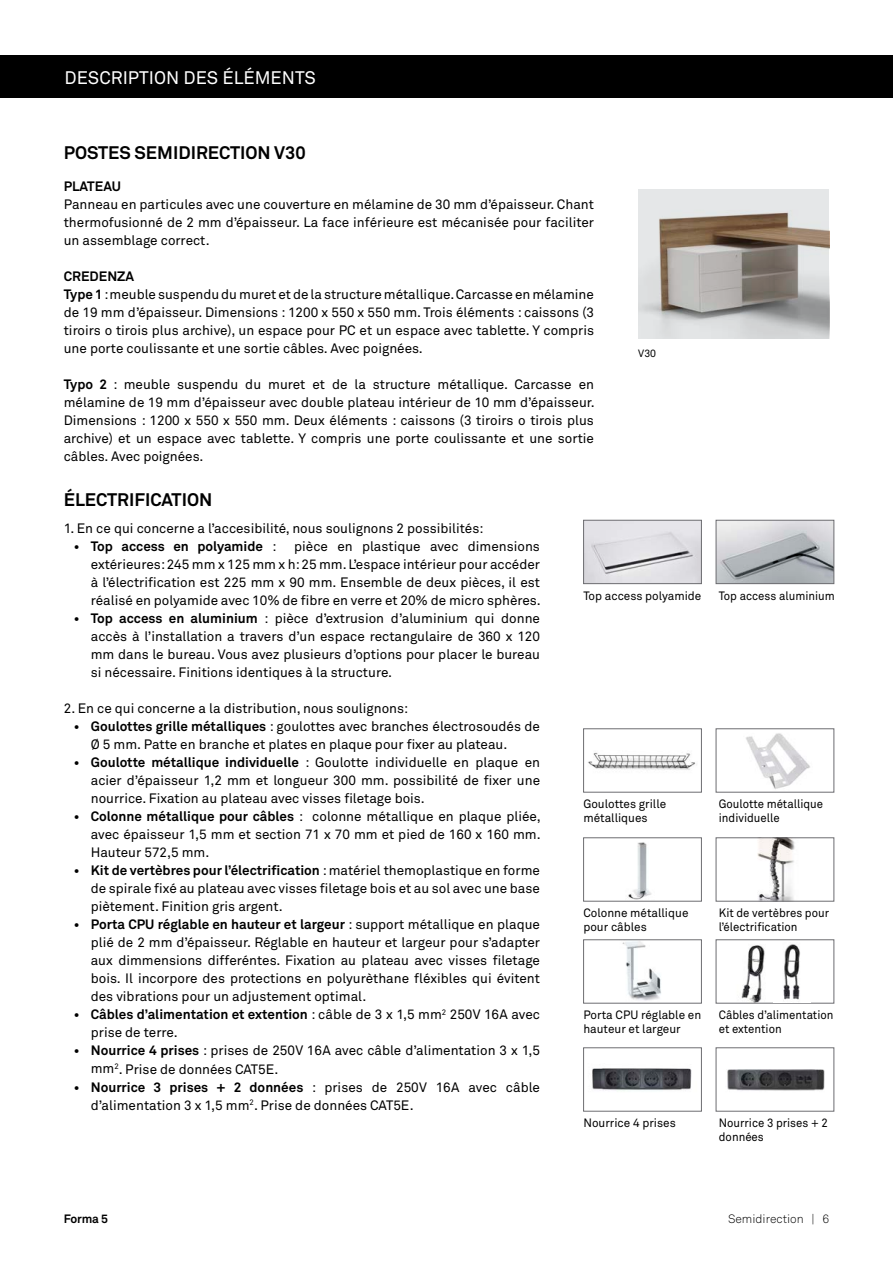
<style>
.page{position:relative;width:893px;height:1263px;background:#fff}
.page>*{position:absolute;margin:0;border:0;box-sizing:border-box;transform-origin:0 0}
.t1{font:700 18px "Akkurat";color:#000}
.t2{font:18px "Akkurat";color:#fff}
.t3{font:13.5px/18px "Akkurat";color:#000;text-align:justify}
.t4{font:700 13.5px "Akkurat";color:#000}
.t5{font:12px/13.5px "Akkurat";color:#000;scale:.95 1}
.t6{font:12px/13.5px "Akkurat";color:#000}
.t7{font:300 12px "Akkurat";color:#000}
.t8{font:700 12px "Akkurat";letter-spacing:-.02em;color:#000}
.t9{font:10.5px "Akkurat";color:#000}
.s1{font-weight:700}
.s2{font-weight:400}
</style>
<div class="page">
<div style="left:0;top:55px;width:893px;height:43px;background:#000"></div>
<img style="left:638px;top:189px;width:191px;height:150px">
<img style="left:585px;top:522px;width:115px;height:60px">
<div style="left:583px;top:520px;width:119px;height:64px;border:1px solid #6d6d71"></div>
<img style="left:588px;top:752px;width:108px;height:18px">
<div style="left:583px;top:728px;width:119px;height:64px;border:1px solid #6d6d71"></div>
<img style="left:627px;top:842px;width:25px;height:57px">
<div style="left:583px;top:837px;width:119px;height:64px;border:1px solid #6d6d71"></div>
<img style="left:622px;top:941px;width:39px;height:60px">
<div style="left:583px;top:939px;width:119px;height:64px;border:1px solid #6d6d71"></div>
<img style="left:592px;top:1068px;width:100px;height:23px">
<div style="left:583px;top:1047px;width:119px;height:64px;border:1px solid #6d6d71"></div>
<img style="left:718px;top:522px;width:114px;height:60px">
<div style="left:716px;top:520px;width:118px;height:64px;border:1px solid #6d6d71"></div>
<img style="left:746px;top:733px;width:64px;height:56px">
<div style="left:716px;top:728px;width:118px;height:64px;border:1px solid #6d6d71"></div>
<img style="left:757px;top:839px;width:38px;height:60px">
<div style="left:716px;top:837px;width:118px;height:64px;border:1px solid #6d6d71"></div>
<img style="left:741px;top:945px;width:24px;height:56px">
<div style="left:716px;top:939px;width:118px;height:64px;border:1px solid #6d6d71"></div>
<img style="left:727px;top:1069px;width:98px;height:22px">
<div style="left:716px;top:1047px;width:118px;height:64px;border:1px solid #6d6d71"></div>
<img style="left:773px;top:944px;width:37px;height:58px">
<h1 class="t2" style="left:65px;top:66px;width:253px">DESCRIPTION DES ÉLÉMENTS</h1>
<h1 class="t1" style="left:64px;top:141px;width:244px">POSTES SEMIDIRECTION V30</h1>
<p class="t4" style="left:64px;top:178px;width:59px">PLATEAU</p>
<p class="t3" style="left:64px;top:195px;width:532px">Panneau en particules avec une couverture en mélamine de 30 mm d’épaisseur. Chant thermofusionné de 2 mm d’épaisseur. La face inférieure est mécanisée pour faciliter un assemblage correct.</p>
<p class="t3" style="left:64px;top:267px;width:532px;text-align:left"><span class="s1">CREDENZA<br>Type 1</span> : meuble suspendu du muret et de la structure métallique. Carcasse en mélamine de 19 mm d’épaisseur. Dimensions : 1200 x 550 x 550 mm. Trois éléments : caissons (3 tiroirs o tirois plus archive), un espace pour PC et un espace avec tablette. Y compris une porte coulissante et une sortie câbles. Avec poignées.</p>
<p class="t3" style="left:64px;top:375px;width:532px"><span class="s1">Typo 2</span> : meuble suspendu du muret et de la structure métallique. Carcasse en mélamine de 19 mm d’épaisseur avec double plateau intérieur de 10 mm d’épaisseur.<br>Dimensions : 1200 x 550 x 550 mm. Deux éléments : caissons (3 tiroirs o tirois plus archive) et un espace avec tablette. Y compris une porte coulissante et une sortie câbles. Avec poignées.</p>
<p class="t9" style="left:638px;top:347px;width:19px">V30</p>
<h1 class="t1" style="left:64px;top:488px;width:150px">ÉLECTRIFICATION</h1>
<p class="t3" style="left:64px;top:519px;width:421px">1. En ce qui concerne a l’accesibilité, nous soulignons 2 possibilités:</p>
<p class="t4" style="left:74px;top:538px;width:204px">• Top access en polyamide <span class="s2">:</span></p>
<p class="t3" style="left:91px;top:537px;width:451px;text-indent:203px">pièce en plastique avec dimensions extérieures: 245 mm x 125 mm x h: 25 mm. L’espace intérieur pour accéder à l’électrification est 225 mm x 90 mm. Ensemble de deux pièces, il est réalisé en polyamide avec 10% de fibre en verre et 20% de micro sphères.</p>
<p class="t3" style="left:91px;top:609px;width:451px;text-indent:-17px"><span class="s1">• Top access en aluminium</span> : pièce d’extrusion d’aluminium qui donne accès à l’installation a travers d’un espace rectangulaire de 360 x 120 mm dans le bureau. Vous avez plusieurs d’options pour placer le bureau si nécessaire. Finitions identiques à la structure.</p>
<p class="t3" style="left:64px;top:699px;width:346px">2. En ce qui concerne a la distribution, nous soulignons:</p>
<p class="t3" style="left:91px;top:717px;width:451px;text-indent:-17px"><span class="s1">• Goulottes grille métalliques</span> : goulottes avec branches électrosoudés de<br>Ø 5 mm. Patte en branche et plates en plaque pour fixer au plateau.</p>
<p class="t3" style="left:91px;top:753px;width:451px;text-indent:-17px"><span class="s1">• Goulotte métallique individuelle</span> : Goulotte individuelle en plaque en acier d’épaisseur 1,2 mm et longueur 300 mm. possibilité de fixer une nourrice. Fixation au plateau avec visses filetage bois.</p>
<p class="t3" style="left:91px;top:807px;width:451px;text-indent:-17px"><span class="s1">• Colonne métallique pour câbles</span> : colonne métallique en plaque pliée, avec épaisseur 1,5 mm et section 71 x 70 mm et pied de 160 x 160 mm.<br>Hauteur 572,5 mm.</p>
<p class="t3" style="left:91px;top:861px;width:451px;text-indent:-17px"><span class="s1">• Kit de vertèbres pour l’électrification</span> : matériel themoplastique en forme de spirale fixé au plateau avec visses filetage bois et au sol avec une base piètement. Finition gris argent.</p>
<p class="t3" style="left:91px;top:915px;width:451px;text-indent:-17px"><span class="s1">• Porta CPU réglable en hauteur et largeur</span> : support métallique en plaque plié de 2 mm d’épaisseur. Réglable en hauteur et largeur pour s’adapter aux dimmensions differéntes. Fixation au plateau avec visses filetage bois. Il incorpore des protections en polyurèthane fléxibles qui évitent des vibrations pour un adjustement optimal.</p>
<p class="t3" style="left:91px;top:1005px;width:451px;text-indent:-17px"><span class="s1">• Câbles d’alimentation et extention</span> : câble de 3 x 1,5 mm<sup>2</sup> 250V 16A avec prise de terre.</p>
<p class="t3" style="left:91px;top:1041px;width:451px;text-indent:-17px"><span class="s1">• Nourrice 4 prises</span> : prises de 250V 16A avec câble d’alimentation 3 x 1,5 mm<sup>2</sup>. Prise de données CAT5E.</p>
<p class="t3" style="left:91px;top:1077px;width:451px;text-indent:-17px"><span class="s1">• Nourrice 3 prises + 2 données</span> : prises de 250V 16A avec câble d’alimentation 3 x 1,5 mm<sup>2</sup>. Prise de données CAT5E.</p>
<p class="t6" style="left:583px;top:588px;width:119px">Top access polyamide</p>
<p class="t6" style="left:583px;top:797px;width:84px">Goulottes grille métalliques</p>
<p class="t6" style="left:583px;top:906px;width:107px">Colonne métallique pour câbles</p>
<p class="t6" style="left:583px;top:1008px;width:119px">Porta CPU réglable en hauteur et largeur</p>
<p class="t6" style="left:583px;top:1116px;width:94px">Nourrice 4 prises</p>
<p class="t5" style="left:719px;top:588px;width:124px">Top access aluminium</p>
<p class="t5" style="left:719px;top:797px;width:111px">Goulotte métallique individuelle</p>
<p class="t5" style="left:719px;top:906px;width:118px">Kit de vertèbres pour l’électrification</p>
<p class="t5" style="left:719px;top:1008px;width:122px">Câbles d’alimentation et extention</p>
<p class="t5" style="left:719px;top:1116px;width:116px">Nourrice 3 prises + 2 données</p>
<p class="t8" style="left:64px;top:1211px;width:46px">Forma 5</p>
<p class="t7" style="left:728px;top:1211px;width:103px">Semidirection | 6</p>
</div>
